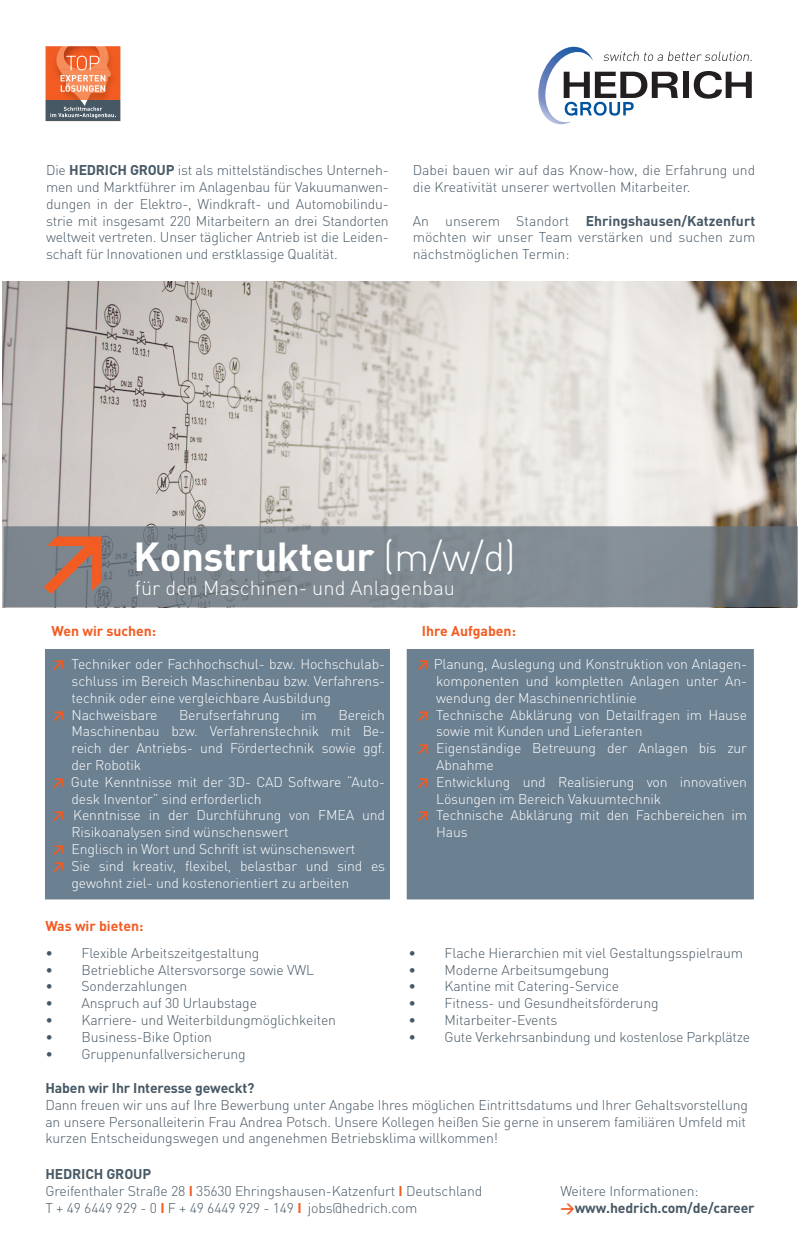
<style>
.page{position:relative;width:800px;height:1259px;background:#fff}
.page>*{position:absolute;margin:0;border:0;box-sizing:border-box;transform-origin:0 0}
.t1{font:700 82.4px "DIN Pro";color:#f25b21}
.t2{font:700 40px "DIN Pro";letter-spacing:-.01em;color:#fff}
.t3{font:300 20px "DIN Pro";color:#fff}
.t4{font:300 14px/16.8px "DIN Pro";letter-spacing:-.01em;color:#475865;text-align:justify}
.t5{font:300 14px/16.8px "DIN Pro";letter-spacing:-.01em;color:#fff}
.t6{font:700 14px "DIN Pro";letter-spacing:-.01em;color:#475865}
.t7{font:700 14px "DIN Pro";color:#f25b21}
.s1{font-weight:700}
.s2{font-weight:300}
.s3{font-weight:700;color:#f25b21}
.s4{color:#f25b21}
</style>
<div class="page">
<div style="left:406px;top:649px;width:347px;height:250px;background:#6b8091"></div>
<img style="left:2px;top:281px;width:794px;height:326px">
<img style="left:538px;top:47px;width:55px;height:77px">
<svg style="left:693px;top:71px;width:58px;height:28px"></svg>
<div style="left:683px;top:72px;width:5px;height:26px;background:#231f20"></div>
<svg style="left:563px;top:72px;width:114px;height:44px"></svg>
<svg style="left:603px;top:51px;width:148px;height:10px"></svg>
<div style="left:45px;top:649px;width:345px;height:250px;background:#6b8091"></div>
<svg style="left:4px;top:526px;width:793px;height:81px;background:#7d868d"></svg>
<svg style="left:45px;top:46px;width:76px;height:76px;background:#c77858"></svg>
<p class="t4" style="left:46px;top:161px;width:344px">Die <span class="s1">HEDRICH GROUP</span> ist als mittelständisches Unterneh&shy;men und Marktführer im Anlagenbau für Vakuumanwen&shy;dungen in der Elektro-, Windkraft- und Automobilindu&shy;strie mit insgesamt 220 Mitarbeitern an drei Standorten weltweit vertreten. Unser täglicher Antrieb ist die Leiden&shy;schaft für Innovationen und erstklassige Qualität.</p>
<p class="t4" style="left:412px;top:161px;width:344px">Dabei bauen wir auf das Know-how, die Erfahrung und die Kreativität unserer wertvollen Mitarbeiter.</p>
<p class="t4" style="left:412px;top:211px;width:344px">An unserem Standort <span class="s1">Ehringshausen/Katzenfurt </span>möchten wir unser Team verstärken und suchen zum nächstmöglichen Termin:</p>
<p class="t1" style="left:32px;top:501px;width:86px">↗</p>
<p class="t2" style="left:133px;top:529px;width:384px">Konstrukteur <span class="s2">(m/w/d)</span></p>
<p class="t3" style="left:135px;top:574px;width:321px">für den Maschinen- und Anlagenbau</p>
<p class="t7" style="left:52px;top:621px;width:106px">Wen wir suchen:</p>
<p class="t5" style="left:72px;top:655px;width:315px;text-align:justify;text-indent:-20px"><span class="s3">↗</span> Techniker oder Fachhochschul- bzw. Hochschulab&shy;schluss im Bereich Maschinenbau bzw. Verfahrens&shy;technik oder eine vergleichbare Ausbildung</p>
<p class="t5" style="left:52px;top:705px;width:107px"><span class="s3">↗</span> Nachweisbare</p>
<p class="t5" style="left:179px;top:705px;width:102px">Berufserfahrung</p>
<p class="t5" style="left:301px;top:705px;width:17px">im</p>
<p class="t7" style="left:422px;top:621px;width:95px">Ihre Aufgaben:</p>
<p class="t5" style="left:436px;top:655px;width:312px;text-align:justify;text-indent:-20px"><span class="s3">↗</span> Planung, Auslegung und Konstruktion von Anlagen&shy;komponenten und kompletten Anlagen unter An&shy;wendung der Maschinenrichtlinie</p>
<p class="t5" style="left:436px;top:705px;width:312px;text-indent:-20px"><span class="s3">↗</span> Technische Abklärung von Detailfragen im Hause sowie mit Kunden und Lieferanten</p>
<p class="t5" style="left:436px;top:739px;width:312px;text-indent:-20px"><span class="s3">↗</span> Eigenständige Betreuung der Anlagen bis zur<br>Abnahme</p>
<p class="t5" style="left:436px;top:773px;width:312px;text-indent:-20px"><span class="s3">↗</span> Entwicklung und Realisierung von innovativen<br>Lösungen im Bereich Vakuumtechnik</p>
<p class="t5" style="left:436px;top:806px;width:312px;text-indent:-20px"><span class="s3">↗</span> Technische Abklärung mit den Fachbereichen im<br>Haus</p>
<p class="t5" style="left:72px;top:705px;width:315px;text-align:justify;text-indent:267px">Bereich Maschinenbau bzw. Verfahrenstechnik mit Be&shy;reich der Antriebs- und Fördertechnik sowie ggf. der Robotik</p>
<p class="t5" style="left:72px;top:773px;width:315px;text-indent:-20px"><span class="s3">↗</span> Gute Kenntnisse mit der 3D- CAD Software “Auto&shy;desk Inventor” sind erforderlich</p>
<p class="t5" style="left:72px;top:806px;width:315px;text-indent:-20px"><span class="s3">↗</span> Kenntnisse in der Durchführung von FMEA und<br>Risikoanalysen sind wünschenswert</p>
<p class="t5" style="left:52px;top:840px;width:305px"><span class="s3">↗</span> Englisch in Wort und Schrift ist wünschenswert</p>
<p class="t5" style="left:72px;top:857px;width:315px;text-indent:-20px"><span class="s3">↗</span> Sie sind kreativ, flexibel, belastbar und sind es gewohnt ziel- und kostenorientiert zu arbeiten</p>
<p class="t7" style="left:45px;top:916px;width:99px">Was wir bieten:</p>
<p class="t4" style="left:45px;top:943px;width:215px">• Flexible Arbeitszeitgestaltung</p>
<p class="t4" style="left:45px;top:960px;width:270px">• Betriebliche Altersvorsorge sowie VWL</p>
<p class="t4" style="left:45px;top:977px;width:143px">• Sonderzahlungen</p>
<p class="t4" style="left:45px;top:994px;width:213px">• Anspruch auf 30 Urlaubstage</p>
<p class="t4" style="left:45px;top:1011px;width:292px">• Karriere- und Weiterbildungmöglichkeiten</p>
<p class="t4" style="left:45px;top:1027px;width:168px">• Business-Bike Option</p>
<p class="t4" style="left:45px;top:1044px;width:202px">• Gruppenunfallversicherung</p>
<p class="t4" style="left:408px;top:943px;width:336px">• Flache Hierarchien mit viel Gestaltungsspielraum</p>
<p class="t4" style="left:408px;top:960px;width:202px">• Moderne Arbeitsumgebung</p>
<p class="t4" style="left:408px;top:977px;width:212px">• Kantine mit Catering-Service</p>
<p class="t4" style="left:408px;top:994px;width:251px">• Fitness- und Gesundheitsförderung</p>
<p class="t4" style="left:408px;top:1011px;width:150px">• Mitarbeiter-Events</p>
<p class="t4" style="left:408px;top:1027px;width:343px">• Gute Verkehrsanbindung und kostenlose Parkplätze</p>
<p class="t6" style="left:45px;top:1078px;width:211px">Haben wir Ihr Interesse geweckt?</p>
<p class="t4" style="left:45px;top:1095px;width:704px">Dann freuen wir uns auf Ihre Bewerbung unter Angabe Ihres möglichen Eintrittsdatums und Ihrer Gehaltsvorstellung</p>
<p class="t4" style="left:45px;top:1112px;width:702px">an unsere Personalleiterin Frau Andrea Potsch. Unsere Kollegen heißen Sie gerne in unserem familiären Umfeld mit</p>
<p class="t4" style="left:45px;top:1129px;width:454px">kurzen Entscheidungswegen und angenehmen Betriebsklima willkommen!</p>
<p class="t6" style="left:45px;top:1164px;width:107px">HEDRICH GROUP</p>
<p class="t4" style="left:45px;top:1181px;width:438px">Greifenthaler Straße 28 <span class="s3">I</span> 35630 Ehringshausen-Katzenfurt <span class="s3">I</span> Deutschland</p>
<p class="t4" style="left:45px;top:1198px;width:373px">T + 49 6449 929 - 0 <span class="s3">I</span> F + 49 6449 929 - 149 <span class="s3">I</span> jobs@hedrich.com</p>
<p class="t4" style="left:560px;top:1182px;width:139px">Weitere Informationen:</p>
<p class="t6" style="left:560px;top:1198px;width:195px"><span class="s4">→</span>www.hedrich.com/de/career</p>
</div>
